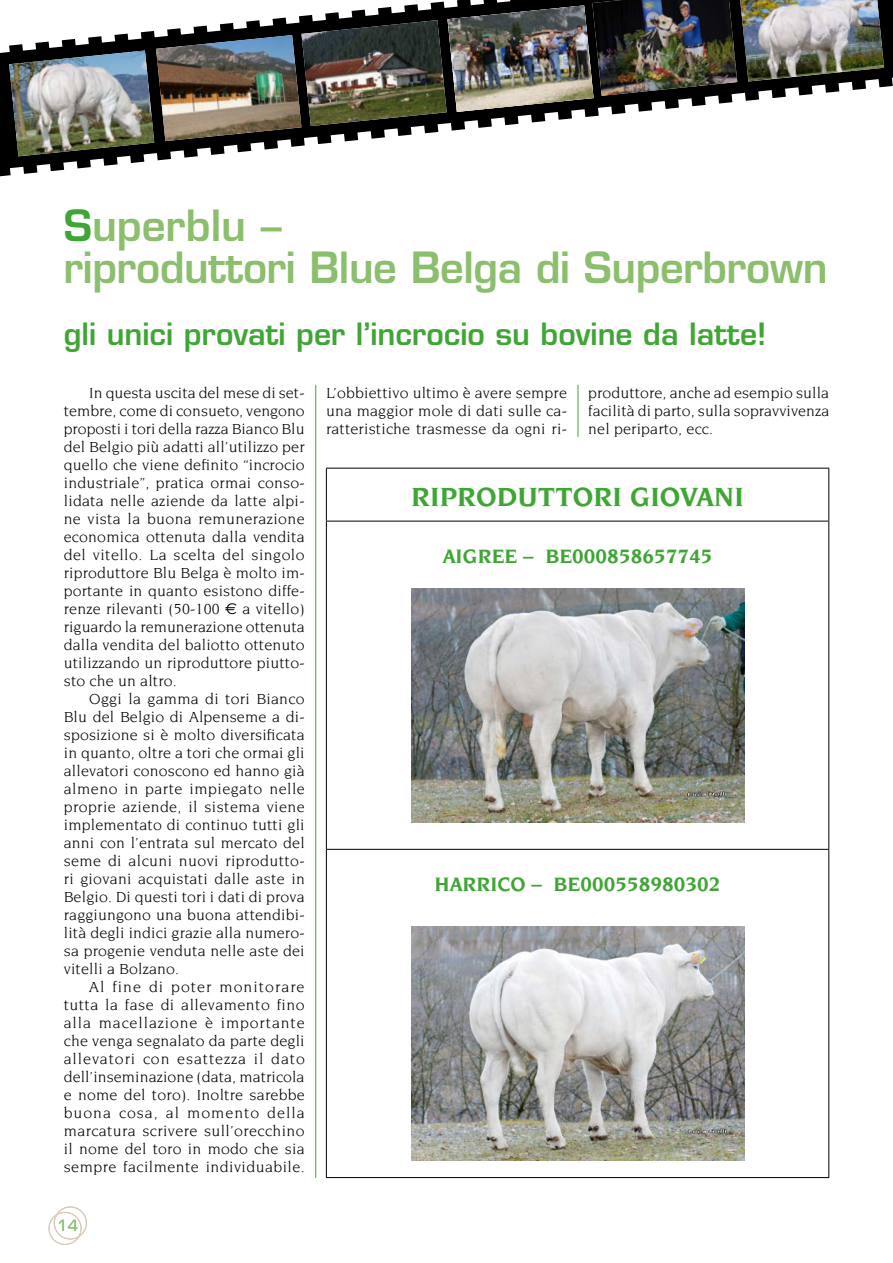
<style>
.page{position:relative;width:893px;height:1263px;background:#fff}
.page>*{position:absolute;margin:0;border:0;box-sizing:border-box;transform-origin:0 0}
.t1{font:600 42px/42px "Eurostile";letter-spacing:-.01em;color:#8bbe6d}
.t2{font:600 30px "Eurostile";color:#3fa535}
.t3{font:700 28.5px "Novarese";color:#3fa535}
.t4{font:700 21px "Novarese";color:#3fa535}
.t5{font:15.75px/18px "Novarese";letter-spacing:.01em;color:#000;text-align:justify}
.t6{font:15px "Eurostile";color:#8bbe6d}
.s1{color:#3fa535}
.s2{font-family:"Euro Sans"}
</style>
<div class="page">
<svg style="left:0;top:72px;width:893px;height:105px"></svg>
<svg style="left:0;top:0;width:893px;height:65px"></svg>
<div style="left:48px;top:1212px;width:34px;height:33px;border:1px solid #dac9b6;border-radius:50%"></div>
<div style="left:54px;top:1206px;width:33px;height:33px;border:1px solid #dac9b6;border-radius:50%"></div>
<img style="left:9px;top:0;width:875px;height:156px">
<img style="left:9px;top:51px;width:145px;height:105px">
<hr style="left:315px;top:385px;width:1px;height:793px;background:#3fa535">
<hr style="left:578px;top:385px;width:1px;height:52px;background:#3fa535">
<hr style="left:326px;top:468px;width:503px;height:1px;background:#000">
<hr style="left:326px;top:468px;width:1px;height:53px;background:#000">
<hr style="left:828px;top:468px;width:1px;height:53px;background:#000">
<hr style="left:326px;top:849px;width:503px;height:1px;background:#000">
<hr style="left:326px;top:521px;width:503px;height:1px;background:#000">
<hr style="left:326px;top:521px;width:1px;height:328px;background:#000">
<hr style="left:828px;top:521px;width:1px;height:328px;background:#000">
<hr style="left:326px;top:850px;width:1px;height:327px;background:#000">
<hr style="left:828px;top:850px;width:1px;height:327px;background:#000">
<hr style="left:326px;top:1177px;width:503px;height:1px;background:#000">
<img style="left:411px;top:588px;width:333px;height:235px">
<img style="left:411px;top:926px;width:333px;height:235px">
<h1 class="t1" style="left:64px;top:204px;width:765px"><span class="s1">S</span>uperblu –<br>riproduttori Blue Belga di Superbrown</h1>
<h2 class="t2" style="left:64px;top:315px;width:704px">gli unici provati per l’incrocio su bovine da latte!</h2>
<p class="t5" style="left:64px;top:383px;width:243px;text-indent:26px">In questa uscita del mese di set&shy;tembre, come di consueto, vengono proposti i tori della razza Bianco Blu del Belgio più adatti all’utilizzo per quello che viene definito “incrocio industriale”, pratica ormai conso&shy;lidata nelle aziende da latte alpi&shy;ne vista la buona remunerazione economica ottenuta dalla vendita del vitello. La scelta del singolo riproduttore Blu Belga è molto im&shy;portante in quanto esistono diffe&shy;renze rilevanti (50-100 <span class="s2">€</span> a vitello) riguardo la remunerazione ottenuta dalla vendita del baliotto ottenuto utilizzando un riproduttore piutto&shy;sto che un altro.</p>
<p class="t5" style="left:64px;top:689px;width:243px;text-indent:26px">Oggi la gamma di tori Bianco Blu del Belgio di Alpenseme a di&shy;sposizione si è molto diversificata in quanto, oltre a tori che ormai gli allevatori conoscono ed hanno già almeno in parte impiegato nelle proprie aziende, il sistema viene implementato di continuo tutti gli anni con l’entrata sul mercato del seme di alcuni nuovi riprodutto&shy;ri giovani acquistati dalle aste in Belgio. Di questi tori i dati di prova raggiungono una buona attendibi&shy;lità degli indici grazie alla numero&shy;sa progenie venduta nelle aste dei vitelli a Bolzano.</p>
<p class="t5" style="left:64px;top:977px;width:243px;text-indent:26px">Al fine di poter monitorare tutta la fase di allevamento fino alla macellazione è importante che venga segnalato da parte degli allevatori con esattezza il dato dell’inseminazione (data, matricola e nome del toro). Inoltre sarebbe buona cosa, al momento della marcatura scrivere sull’orecchino il nome del toro in modo che sia sempre facilmente individuabile.</p>
<p class="t5" style="left:326px;top:383px;width:242px">L’obbiettivo ultimo è avere sempre una maggior mole di dati sulle ca&shy;ratteristiche trasmesse da ogni ri-</p>
<p class="t5" style="left:588px;top:383px;width:243px">produttore, anche ad esempio sulla facilità di parto, sulla sopravvivenza nel periparto, ecc.</p>
<h3 class="t3" style="left:411px;top:480px;width:334px">RIPRODUTTORI GIOVANI</h3>
<h3 class="t4" style="left:443px;top:544px;width:271px">AIGREE – BE000858657745</h3>
<h3 class="t4" style="left:435px;top:872px;width:287px">HARRICO – BE000558980302</h3>
<p class="t6" style="left:57px;top:1217px;width:22px">14</p>
</div>
